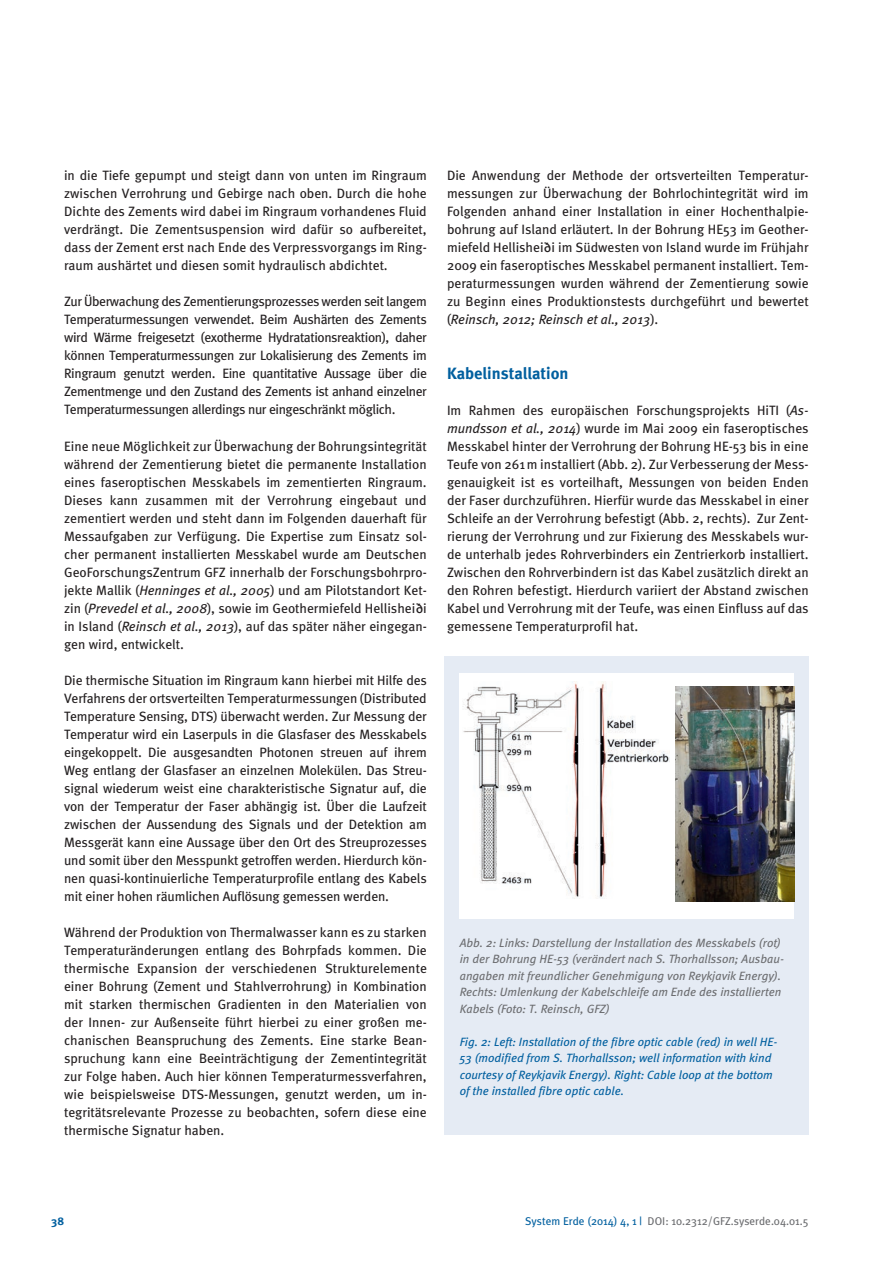
<style>
.page{position:relative;width:893px;height:1263px;background:#fff}
.page>*{position:absolute;margin:0;border:0;box-sizing:border-box;transform-origin:0 0}
.t1{font:700 16.5px "Meta";color:#005f9f}
.t2{font:13.5px/18px "Meta";color:#231f20;text-align:justify}
.t3{font:italic 12px/16.5px "Meta";color:#6c6d70}
.t4{font:italic 12px/16.5px "Meta";color:#005f9f}
.t5{font:11.25px "Meta Plus";color:#6c6d70}
.t6{font:700 11.25px "Meta";color:#005f9f}
.s1{font-style:italic}
.s2{color:#005f9f}
</style>
<div class="page">
<div style="left:444px;top:656px;width:364px;height:478px;background:#e5ebf4"></div>
<div style="left:459px;top:672px;width:335px;height:246px;background:#fff"></div>
<img style="left:463px;top:681px;width:206px;height:217px">
<img style="left:675px;top:686px;width:119px;height:215px">
<p class="t2" style="left:64px;top:166px;width:364px">in die Tiefe gepumpt und steigt dann von unten im Ringraum zwischen Verrohrung und Gebirge nach oben. Durch die hohe Dichte des Zements wird dabei im Ringraum vorhandenes Fluid verdrängt. Die Zementsuspension wird dafür so aufbereitet, dass der Zement erst nach Ende des Verpressvorgangs im Ring&shy;raum aushärtet und diesen somit hydraulisch abdichtet.</p>
<p class="t2" style="left:64px;top:292px;width:364px">Zur Überwachung des Zementierungsprozesses werden seit langem Temperaturmessungen verwendet. Beim Aushärten des Zements wird Wärme freigesetzt (exotherme Hydratationsreaktion), daher können Temperaturmessungen zur Lokalisierung des Zements im Ringraum genutzt werden. Eine quantitative Aussage über die Zementmenge und den Zustand des Zements ist anhand einzelner Temperaturmessungen allerdings nur eingeschränkt möglich.</p>
<p class="t2" style="left:64px;top:436px;width:364px">Eine neue Möglichkeit zur Überwachung der Bohrungsintegrität während der Zementierung bietet die permanente Installation eines faseroptischen Messkabels im zementierten Ringraum.<br>Dieses kann zusammen mit der Verrohrung eingebaut und zementiert werden und steht dann im Folgenden dauerhaft für Messaufgaben zur Verfügung. Die Expertise zum Einsatz sol&shy;cher permanent installierten Messkabel wurde am Deutschen GeoForschungsZentrum GFZ innerhalb der Forschungsbohrpro&shy;jekte Mallik (<span class="s1">Henninges et al., 2005</span>) und am Pilotstandort Ket&shy;zin (<span class="s1">Prevedel et al., 2008</span>), sowie im Geothermiefeld Hellisheiði in Island (<span class="s1">Reinsch et al., 2013</span>), auf das später näher eingegan&shy;gen wird, entwickelt.</p>
<p class="t2" style="left:64px;top:670px;width:364px">Die thermische Situation im Ringraum kann hierbei mit Hilfe des Verfahrens der ortsverteilten Temperaturmessungen (Distributed Temperature Sensing, DTS) überwacht werden. Zur Messung der Temperatur wird ein Laserpuls in die Glasfaser des Messkabels eingekoppelt. Die ausgesandten Photonen streuen auf ihrem Weg entlang der Glasfaser an einzelnen Molekülen. Das Streu&shy;signal wiederum weist eine charakteristische Signatur auf, die von der Temperatur der Faser abhängig ist. Über die Laufzeit zwischen der Aussendung des Signals und der Detektion am Messgerät kann eine Aussage über den Ort des Streuprozesses und somit über den Messpunkt getroffen werden. Hierdurch kön&shy;nen quasi-kontinuierliche Temperaturprofile entlang des Kabels mit einer hohen räumlichen Auflösung gemessen werden.</p>
<p class="t2" style="left:64px;top:922px;width:364px">Während der Produktion von Thermalwasser kann es zu starken Temperaturänderungen entlang des Bohrpfads kommen. Die thermische Expansion der verschiedenen Strukturelemente einer Bohrung (Zement und Stahlverrohrung) in Kombination mit starken thermischen Gradienten in den Materialien von der Innen- zur Außenseite führt hierbei zu einer großen me&shy;chanischen Beanspruchung des Zements. Eine starke Bean&shy;spruchung kann eine Beeinträchtigung der Zementintegrität zur Folge haben. Auch hier können Temperaturmessverfahren, wie beispielsweise DTS-Messungen, genutzt werden, um in&shy;tegritätsrelevante Prozesse zu beobachten, sofern diese eine thermische Signatur haben.</p>
<p class="t2" style="left:447px;top:166px;width:363px">Die Anwendung der Methode der ortsverteilten Temperatur&shy;messungen zur Überwachung der Bohrlochintegrität wird im Folgenden anhand einer Installation in einer Hochenthalpie&shy;bohrung auf Island erläutert. In der Bohrung HE53 im Geother&shy;miefeld Hellisheiði im Südwesten von Island wurde im Frühjahr 2009 ein faseroptisches Messkabel permanent installiert. Tem&shy;peraturmessungen wurden während der Zementierung sowie zu Beginn eines Produktionstests durchgeführt und bewertet (<span class="s1">Reinsch, 2012; Reinsch et al., 2013</span>).</p>
<p class="t1" style="left:447px;top:363px;width:123px">Kabelinstallation</p>
<p class="t2" style="left:447px;top:400px;width:363px">Im Rahmen des europäischen Forschungsprojekts HiTI (<span class="s1">As&shy;mundsson et al., 2014</span>) wurde im Mai 2009 ein faseroptisches Messkabel hinter der Verrohrung der Bohrung HE-53 bis in eine Teufe von 261m installiert (Abb. 2). Zur Verbesserung der Mess&shy;genauigkeit ist es vorteilhaft, Messungen von beiden Enden der Faser durchzuführen. Hierfür wurde das Messkabel in einer Schleife an der Verrohrung befestigt (Abb. 2, rechts). Zur Zent&shy;rierung der Verrohrung und zur Fixierung des Messkabels wur&shy;de unterhalb jedes Rohrverbinders ein Zentrierkorb installiert.<br>Zwischen den Rohrverbindern ist das Kabel zusätzlich direkt an den Rohren befestigt. Hierdurch variiert der Abstand zwischen Kabel und Verrohrung mit der Teufe, was einen Einfluss auf das gemessene Temperaturprofil hat.</p>
<p class="t3" style="left:459px;top:933px;width:326px">Abb. 2: Links: Darstellung der Installation des Messkabels (rot) in der Bohrung HE-53 (verändert nach S. Thorhallsson; Ausbau&shy;angaben mit freundlicher Genehmigung von Reykjavik Energy).<br>Rechts: Umlenkung der Kabelschleife am Ende des installierten Kabels (Foto: T. Reinsch, GFZ)</p>
<p class="t4" style="left:459px;top:1032px;width:319px">Fig. 2: Left: Installation of the fibre optic cable (red) in well HE-53 (modified from S. Thorhallsson; well information with kind courtesy of Reykjavik Energy). Right: Cable loop at the bottom of the installed fibre optic cable.</p>
<p class="t6" style="left:51px;top:1214px;width:14px">38</p>
<p class="t5" style="left:525px;top:1214px;width:285px"><span class="s2">System Erde (2014) 4, 1 |</span> DOI: 10.2312/GFZ.syserde.04.01.5</p>
</div>
